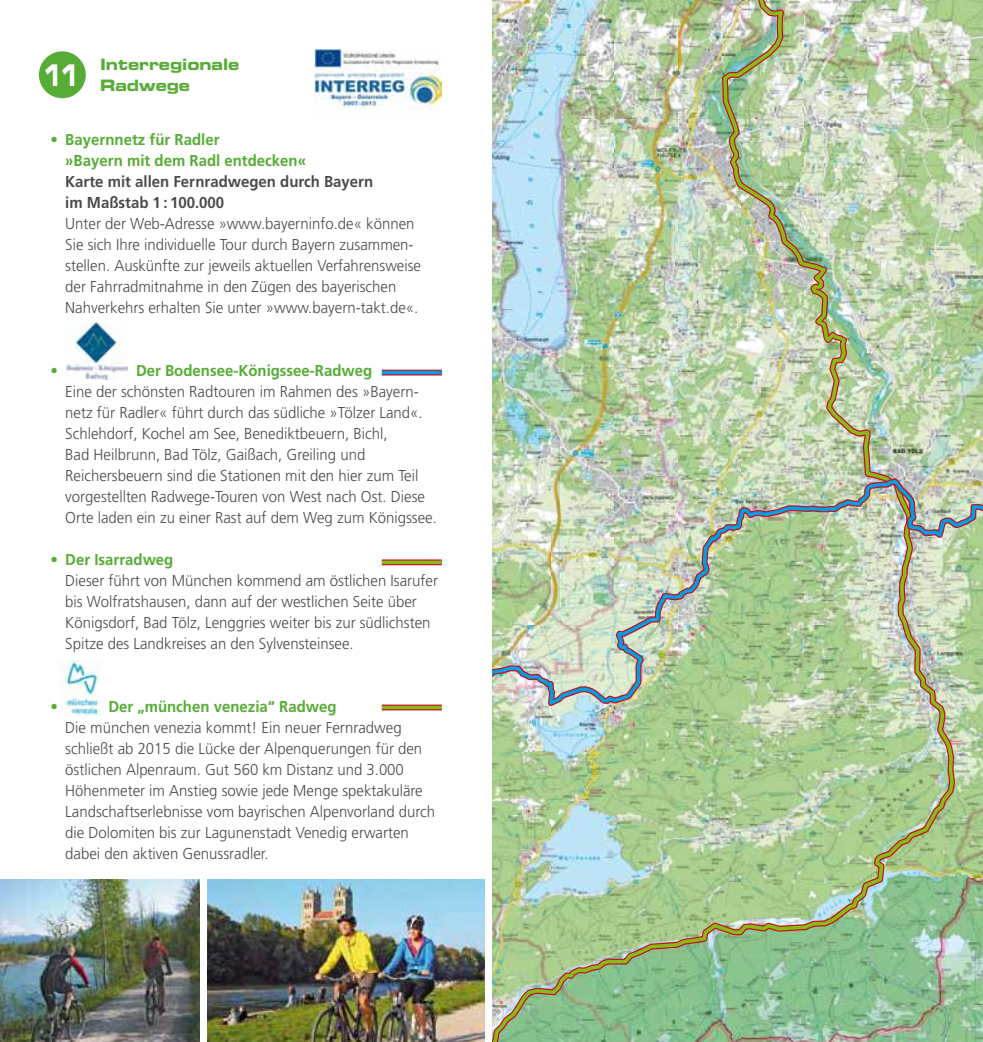
<style>
.page{position:relative;width:983px;height:1042px;background:#fff}
.page>*{position:absolute;margin:0;border:0;box-sizing:border-box;transform-origin:0 0}
.t1{font:300 15.75px/21px "Frutiger LT Std";color:#4b4b4d;scale:.95 1}
.t2{font:700 15.75px/21px "Frutiger LT Std";color:#56ac36;scale:.95 1}
.t3{font:700 15.75px/21px "Frutiger LT Std";color:#4b4b4d;scale:.95 1}
.t4{font:15.75px/21px "Eurostile Bold Extended Two";letter-spacing:-.005em;color:#56ac36;scale:.95 1}
</style>
<div class="page">
<img style="left:957px;top:0;width:25px;height:1042px">
<div style="left:38px;top:50px;width:49px;height:49px;background:#56ac36;border-radius:50%"></div>
<div style="left:37px;top:50px;width:50px;height:50px;border:2px solid #fff;border-radius:50%"></div>
<svg style="left:382px;top:559px;width:59px;height:6px"></svg>
<svg style="left:382px;top:560px;width:59px;height:4px"></svg>
<svg style="left:382px;top:370px;width:59px;height:5px"></svg>
<hr style="left:382px;top:371px;width:59px;height:3px;background:#009ee0">
<div style="left:382px;top:704px;width:59px;height:6px;background:#b6361d"></div>
<hr style="left:382px;top:706px;width:59px;height:3px;background:#89ba17">
<img style="left:314px;top:50px;width:127px;height:59px">
<img style="left:65px;top:323px;width:63px;height:57px">
<img style="left:60px;top:660px;width:40px;height:56px">
<img style="left:492px;top:0;width:463px;height:1042px">
<img style="left:492px;top:475px;width:490px;height:238px">
<img style="left:492px;top:478px;width:490px;height:231px">
<img style="left:207px;top:880px;width:277px;height:162px">
<img style="left:0;top:880px;width:200px;height:162px">
<p class="t4" style="left:42px;top:54px;width:209px;text-indent:58px">Interregionale<br><sup>11</sup> Radwege</p>
<p class="t2" style="left:65px;top:129px;width:255px;text-indent:-15px">• Bayernnetz für Radler<br>»Bayern mit dem Radl entdecken«</p>
<p class="t3" style="left:65px;top:171px;width:326px">Karte mit allen Fernradwegen durch Bayern im Maßstab 1 : 100.000</p>
<p class="t1" style="left:65px;top:214px;width:376px">Unter der Web-Adresse »www.bayerninfo.de« können Sie sich Ihre individuelle Tour durch Bayern zusammen&shy;stellen. Auskünfte zur jeweils aktuellen Verfahrensweise der Fahrradmitnahme in den Zügen des bayerischen Nahverkehrs erhalten Sie unter »www.bayern-takt.de«.</p>
<p class="t2" style="left:50px;top:360px;width:9px">•</p>
<p class="t2" style="left:136px;top:360px;width:250px">Der Bodensee-Königssee-Radweg</p>
<p class="t1" style="left:65px;top:382px;width:392px">Eine der schönsten Radtouren im Rahmen des »Bayern&shy;netz für Radler« führt durch das südliche »Tölzer Land«.<br>Schlehdorf, Kochel am See, Benediktbeuern, Bichl,<br>Bad Heilbrunn, Bad Tölz, Gaißach, Greiling und Reichersbeuern sind die Stationen mit den hier zum Teil vorgestellten Radwege-Touren von West nach Ost. Diese Orte laden ein zu einer Rast auf dem Weg zum Königssee.</p>
<p class="t2" style="left:50px;top:549px;width:131px">• Der Isarradweg</p>
<p class="t1" style="left:65px;top:571px;width:394px">Dieser führt von München kommend am östlichen Isarufer bis Wolfratshausen, dann auf der westlichen Seite über Königsdorf, Bad Tölz, Lenggries weiter bis zur südlichsten Spitze des Landkreises an den Sylvensteinsee.</p>
<p class="t2" style="left:50px;top:696px;width:9px">•</p>
<p class="t2" style="left:108px;top:696px;width:242px">Der „münchen venezia“ Radweg</p>
<p class="t1" style="left:65px;top:718px;width:391px">Die münchen venezia kommt! Ein neuer Fernradweg schließt ab 2015 die Lücke der Alpenquerungen für den östlichen Alpenraum. Gut 560 km Distanz und 3.000<br>Höhenmeter im Anstieg sowie jede Menge spektakuläre Landschaftserlebnisse vom bayrischen Alpenvorland durch die Dolomiten bis zur Lagunenstadt Venedig erwarten dabei den aktiven Genussradler.</p>
</div>
